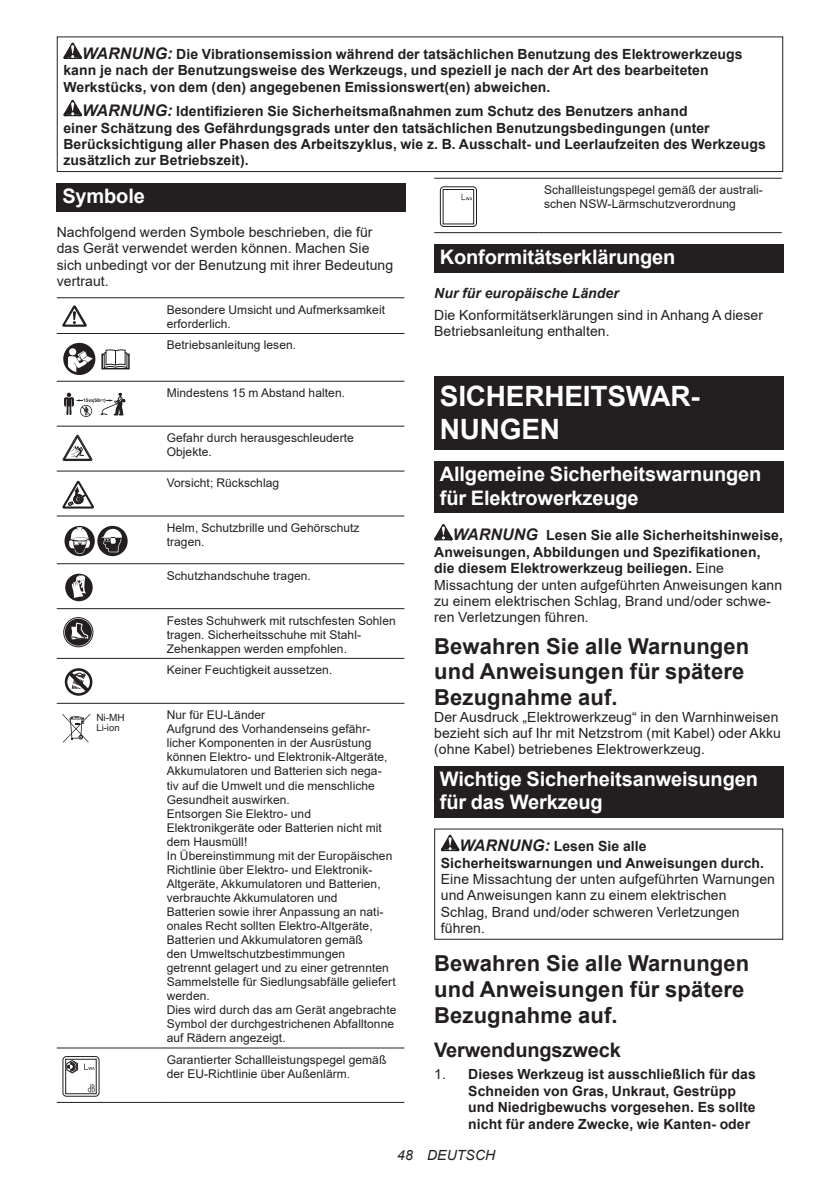
<style>
.page{position:relative;width:840px;height:1191px;background:#fff}
.page>*{position:absolute;margin:0;border:0;box-sizing:border-box;transform-origin:0 0}
.t1{font:700 28px/32.8px "Arial";letter-spacing:-.01em;color:#fff}
.t2{font:700 22px/25.8px "Arial";letter-spacing:.005em;color:#231f20}
.t3{font:700 20px/23.4px "Arial";letter-spacing:-.01em;color:#fff}
.t4{font:700 20px "Arial";letter-spacing:-.01em;color:#231f20}
.t5{font:14px/16.4px "Arial";letter-spacing:.005em;color:#231f20}
.t6{font:700 14px/16.4px "Arial";letter-spacing:.005em;color:#231f20}
.t7{font:italic 700 14px "Arial";letter-spacing:.005em;color:#231f20}
.t8{font:italic 14px "Arial";letter-spacing:.005em;color:#231f20}
.t9{font:12px/14px "Arial";letter-spacing:.005em;color:#231f20}
.t10{font:10px "Arial";color:#231f20}
.t11{font:9.6px "Arial";color:#231f20}
.t12{font:700 4.8px "Arial";color:#231f20}
.s1{font-style:italic;font-size:16px}
.s2{font-size:3.6px}
.s3{font-weight:700;font-style:italic;font-size:16px}
.s4{font-weight:700}
.s5{font-weight:400}
</style>
<div class="page">
<svg style="left:63px;top:43px;width:19px;height:16px"></svg>
<svg style="left:63px;top:100px;width:19px;height:16px"></svg>
<div style="left:57px;top:36px;width:725px;height:136px;border:1px solid #231f20"></div>
<div style="left:57px;top:183px;width:348px;height:29px;background:#231f20"></div>
<hr style="left:57px;top:297px;width:104px;height:1px;background:#231f20">
<hr style="left:161px;top:297px;width:243px;height:1px;background:#231f20">
<hr style="left:57px;top:333px;width:104px;height:1px;background:#231f20">
<hr style="left:161px;top:333px;width:243px;height:1px;background:#231f20">
<hr style="left:57px;top:381px;width:104px;height:1px;background:#231f20">
<hr style="left:161px;top:381px;width:243px;height:1px;background:#231f20">
<hr style="left:57px;top:425px;width:104px;height:1px;background:#231f20">
<hr style="left:161px;top:425px;width:243px;height:1px;background:#231f20">
<hr style="left:57px;top:470px;width:104px;height:1px;background:#231f20">
<hr style="left:161px;top:470px;width:243px;height:1px;background:#231f20">
<hr style="left:57px;top:515px;width:104px;height:1px;background:#231f20">
<hr style="left:161px;top:515px;width:243px;height:1px;background:#231f20">
<hr style="left:57px;top:563px;width:104px;height:1px;background:#231f20">
<hr style="left:161px;top:563px;width:243px;height:1px;background:#231f20">
<hr style="left:57px;top:608px;width:104px;height:1px;background:#231f20">
<hr style="left:161px;top:608px;width:243px;height:1px;background:#231f20">
<hr style="left:57px;top:658px;width:104px;height:1px;background:#231f20">
<hr style="left:161px;top:658px;width:243px;height:1px;background:#231f20">
<hr style="left:57px;top:703px;width:104px;height:1px;background:#231f20">
<hr style="left:161px;top:703px;width:243px;height:1px;background:#231f20">
<hr style="left:57px;top:1047px;width:104px;height:1px;background:#231f20">
<hr style="left:161px;top:1047px;width:243px;height:1px;background:#231f20">
<hr style="left:57px;top:1102px;width:104px;height:1px;background:#231f20">
<hr style="left:161px;top:1102px;width:243px;height:1px;background:#231f20">
<svg style="left:62px;top:306px;width:25px;height:21px"></svg>
<svg style="left:63px;top:342px;width:32px;height:33px"></svg>
<svg style="left:101px;top:349px;width:29px;height:21px"></svg>
<svg style="left:80px;top:405px;width:12px;height:12px"></svg>
<svg style="left:64px;top:393px;width:26px;height:22px"></svg>
<svg style="left:99px;top:392px;width:27px;height:24px"></svg>
<svg style="left:62px;top:435px;width:30px;height:26px"></svg>
<svg style="left:62px;top:481px;width:32px;height:27px"></svg>
<svg style="left:64px;top:526px;width:31px;height:30px"></svg>
<svg style="left:69px;top:526px;width:59px;height:30px"></svg>
<div style="left:65px;top:573px;width:28px;height:28px;background:#231f20;border-radius:50%"></div>
<svg style="left:72px;top:575px;width:15px;height:23px"></svg>
<div style="left:65px;top:618px;width:27px;height:27px;background:#231f20;border-radius:50%"></div>
<div style="left:63px;top:617px;width:30px;height:30px;border:1px solid #231f20;border-radius:50%"></div>
<svg style="left:71px;top:617px;width:17px;height:29px"></svg>
<svg style="left:65px;top:668px;width:28px;height:28px"></svg>
<svg style="left:62px;top:713px;width:28px;height:29px"></svg>
<svg style="left:84px;top:1063px;width:10px;height:6px"></svg>
<div style="left:65px;top:1059px;width:31px;height:35px;border:1px solid #231f20"></div>
<svg style="left:88px;top:1084px;width:7px;height:8px"></svg>
<svg style="left:66px;top:1060px;width:12px;height:13px"></svg>
<div style="left:62px;top:1056px;width:37px;height:40px;border:1px solid #231f20;border-radius:4px"></div>
<hr style="left:434px;top:178px;width:104px;height:1px;background:#231f20">
<hr style="left:538px;top:178px;width:243px;height:1px;background:#231f20">
<hr style="left:434px;top:232px;width:104px;height:1px;background:#231f20">
<hr style="left:538px;top:232px;width:243px;height:1px;background:#231f20">
<svg style="left:461px;top:194px;width:10px;height:6px"></svg>
<div style="left:439px;top:186px;width:37px;height:41px;border:1px solid #231f20;border-radius:4px"></div>
<div style="left:434px;top:244px;width:348px;height:29px;background:#231f20"></div>
<div style="left:434px;top:376px;width:348px;height:74px;background:#231f20"></div>
<div style="left:434px;top:461px;width:348px;height:52px;background:#231f20"></div>
<svg style="left:434px;top:524px;width:18px;height:16px"></svg>
<div style="left:434px;top:765px;width:348px;height:52px;background:#231f20"></div>
<svg style="left:440px;top:834px;width:19px;height:17px"></svg>
<p class="t6" style="left:63px;top:46px;width:680px;text-indent:19px"><span class="s1">WARNUNG:</span> Die Vibrationsemission während der tatsächlichen Benutzung des Elektrowerkzeugs kann je nach der Benutzungsweise des Werkzeugs, und speziell je nach der Art des bearbeiteten<br>Werkstücks, von dem (den) angegebenen Emissionswert(en) abweichen.</p>
<p class="t6" style="left:63px;top:103px;width:703px;text-indent:19px"><span class="s1">WARNUNG:</span> Identifizieren Sie Sicherheitsmaßnahmen zum Schutz des Benutzers anhand<br>einer Schätzung des Gefährdungsgrads unter den tatsächlichen Benutzungsbedingungen (unter Berücksichtigung aller Phasen des Arbeitszyklus, wie z. B. Ausschalt- und Leerlaufzeiten des Werkzeugs zusätzlich zur Betriebszeit).</p>
<h3 class="t3" style="left:62px;top:185px;width:84px">Symbole</h3>
<p class="t5" style="left:57px;top:224px;width:338px">Nachfolgend werden Symbole beschrieben, die für das Gerät verwendet werden können. Machen Sie sich unbedingt vor der Benutzung mit ihrer Bedeutung vertraut.</p>
<p class="t9" style="left:167px;top:302px;width:220px">Besondere Umsicht und Aufmerksamkeit erforderlich.</p>
<p class="t9" style="left:167px;top:338px;width:131px">Betriebsanleitung lesen.</p>
<p class="t9" style="left:544px;top:183px;width:220px">Schallleistungspegel gemäß der australi&shy;schen NSW-Lärmschutzverordnung</p>
<h3 class="t3" style="left:439px;top:246px;width:237px">Konformitätserklärungen</h3>
<p class="t7" style="left:434px;top:284px;width:186px">Nur für europäische Länder</p>
<p class="t5" style="left:434px;top:307px;width:330px">Die Konformitätserklärungen sind in Anhang A dieser<br>Betriebsanleitung enthalten.</p>
<p class="t12" style="left:83px;top:397px;width:24px">15m(50<span class="s2">FT</span>)</p>
<p class="t10" style="left:96px;top:711px;width:30px">Ni-MH</p>
<p class="t11" style="left:96px;top:721px;width:25px">Li-ion</p>
<p class="t9" style="left:167px;top:386px;width:180px">Mindestens 15 m Abstand halten.</p>
<p class="t9" style="left:167px;top:431px;width:188px">Gefahr durch herausgeschleuderte<br>Objekte.</p>
<p class="t9" style="left:167px;top:476px;width:114px">Vorsicht; Rückschlag</p>
<p class="t9" style="left:167px;top:520px;width:194px">Helm, Schutzbrille und Gehörschutz tragen.</p>
<p class="t9" style="left:167px;top:568px;width:146px">Schutzhandschuhe tragen.</p>
<p class="t9" style="left:167px;top:613px;width:230px">Festes Schuhwerk mit rutschfesten Sohlen tragen. Sicherheitsschuhe mit Stahl-<br>Zehenkappen werden empfohlen.</p>
<p class="t9" style="left:167px;top:663px;width:167px">Keiner Feuchtigkeit aussetzen.</p>
<p class="t9" style="left:167px;top:708px;width:231px">Nur für EU-Länder<br>Aufgrund des Vorhandenseins gefähr&shy;licher Komponenten in der Ausrüstung können Elektro- und Elektronik-Altgeräte, Akkumulatoren und Batterien sich nega&shy;tiv auf die Umwelt und die menschliche Gesundheit auswirken.<br>Entsorgen Sie Elektro- und Elektronikgeräte oder Batterien nicht mit dem Hausmüll!<br>In Übereinstimmung mit der Europäischen Richtlinie über Elektro- und Elektronik-Altgeräte, Akkumulatoren und Batterien, verbrauchte Akkumulatoren und<br>Batterien sowie ihrer Anpassung an nati&shy;onales Recht sollten Elektro-Altgeräte, Batterien und Akkumulatoren gemäß<br>den Umweltschutzbestimmungen<br>getrennt gelagert und zu einer getrennten Sammelstelle für Siedlungsabfälle geliefert werden.<br>Dies wird durch das am Gerät angebrachte Symbol der durchgestrichenen Abfalltonne auf Rädern angezeigt.</p>
<p class="t9" style="left:167px;top:1052px;width:221px">Garantierter Schallleistungspegel gemäß der EU-Richtlinie über Außenlärm.</p>
<h1 class="t1" style="left:439px;top:380px;width:261px">SICHERHEITSWAR-<br>NUNGEN</h1>
<h3 class="t3" style="left:439px;top:463px;width:323px">Allgemeine Sicherheitswarnungen für Elektrowerkzeuge</h3>
<p class="t5" style="left:434px;top:527px;width:350px;text-indent:19px"><span class="s3">WARNUNG</span> <span class="s4">Lesen Sie alle Sicherheitshinweise, Anweisungen, Abbildungen und Spezifikationen, die diesem Elektrowerkzeug beiliegen.</span> Eine Missachtung der unten aufgeführten Anweisungen kann zu einem elektrischen Schlag, Brand und/oder schwe&shy;ren Verletzungen führen.</p>
<h2 class="t2" style="left:434px;top:633px;width:316px">Bewahren Sie alle Warnungen und Anweisungen für spätere<br>Bezugnahme auf.</h2>
<p class="t5" style="left:434px;top:708px;width:348px">Der Ausdruck „Elektrowerkzeug“ in den Warnhinweisen bezieht sich auf Ihr mit Netzstrom (mit Kabel) oder Akku (ohne Kabel) betriebenes Elektrowerkzeug.</p>
<h3 class="t3" style="left:439px;top:767px;width:319px">Wichtige Sicherheitsanweisungen für das Werkzeug</h3>
<p class="t6" style="left:440px;top:838px;width:324px;text-indent:19px"><span class="s1">WARNUNG:</span> Lesen Sie alle<br>Sicherheitswarnungen und Anweisungen durch.</p>
<p class="t5" style="left:440px;top:870px;width:335px">Eine Missachtung der unten aufgeführten Warnungen und Anweisungen kann zu einem elektrischen Schlag, Brand und/oder schweren Verletzungen führen.</p>
<h2 class="t2" style="left:434px;top:950px;width:316px">Bewahren Sie alle Warnungen und Anweisungen für spätere<br>Bezugnahme auf.</h2>
<h3 class="t4" style="left:434px;top:1036px;width:188px">Verwendungszweck</h3>
<p class="t6" style="left:468px;top:1066px;width:289px;text-indent:-34px"><span class="s5">1.</span> Dieses Werkzeug ist ausschließlich für das Schneiden von Gras, Unkraut, Gestrüpp und Niedrigbewuchs vorgesehen. Es sollte nicht für andere Zwecke, wie Kanten- oder</p>
<p class="t8" style="left:397px;top:1146px;width:99px">48 DEUTSCH</p>
</div>
